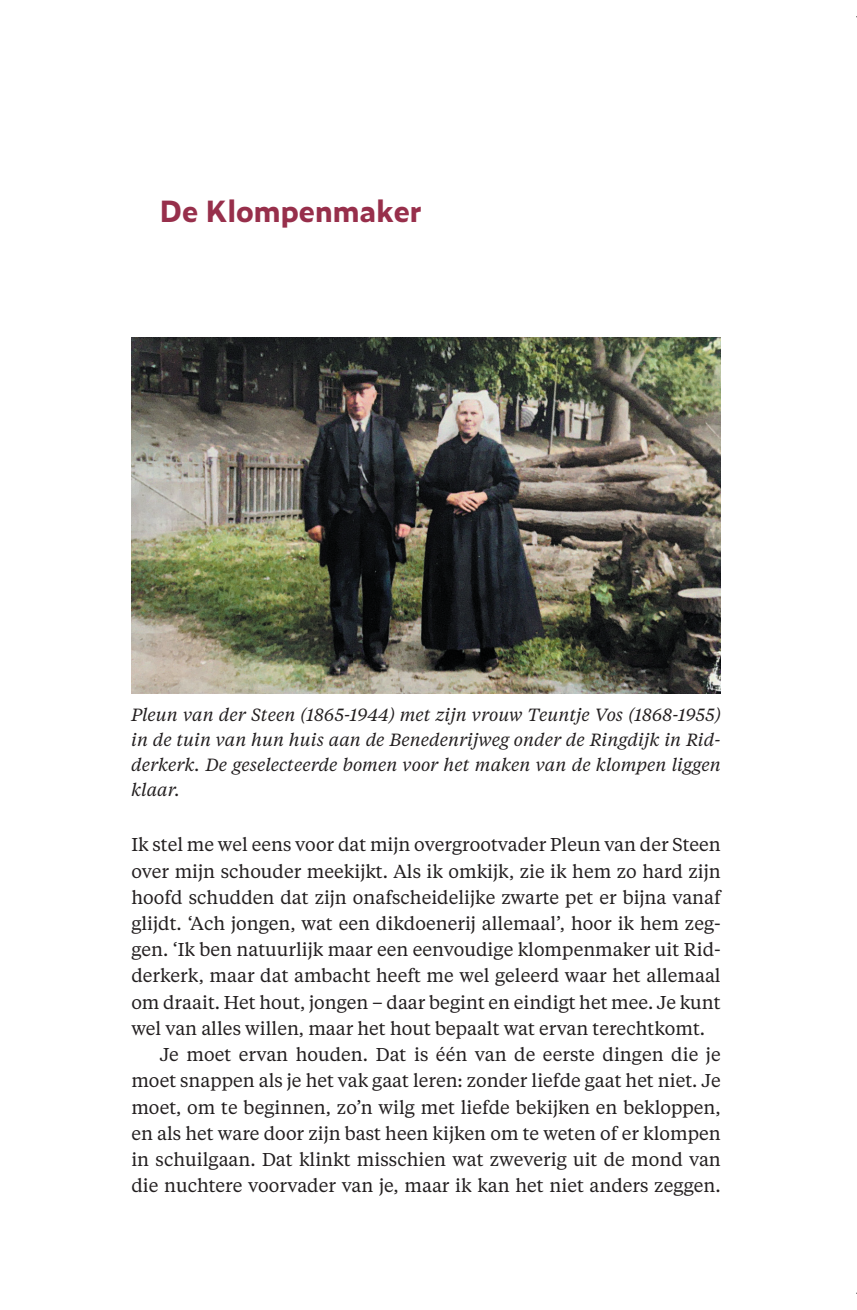
<style>
.page{position:relative;width:857px;height:1310px;background:#fff}
.page>*{position:absolute;margin:0;border:0;box-sizing:border-box;transform-origin:0 0}
.t1{font:700 29px "Zeitung Pro";color:#972f4b}
.t2{font:18.4px "Tiempos Text";color:#231f20}
.t3{font:italic 17.6px/25px "Tiempos Text";color:#231f20;text-align:justify}
</style>
<div class="page">
<img style="left:131px;top:337px;width:589px;height:356px">
<h1 class="t1" style="left:160px;top:189px;width:263px">De Klompenmaker</h1>
<p class="t3" style="left:131px;top:701px;width:591px">Pleun van der Steen (1865-1944) met zijn vrouw Teuntje Vos (1868-1955) in de tuin van hun huis aan de Benedenrijweg onder de Ringdijk in Rid&shy;derkerk. De geselecteerde bomen voor het maken van de klompen liggen klaar.</p>
<p class="t2" style="left:131px;top:832px;width:591px">Ik stel me wel eens voor dat mijn overgrootvader Pleun van der Steen</p>
<p class="t2" style="left:131px;top:858px;width:590px">over mijn schouder meekijkt. Als ik omkijk, zie ik hem zo hard zijn</p>
<p class="t2" style="left:131px;top:884px;width:591px">hoofd schudden dat zijn onafscheidelijke zwarte pet er bijna vanaf</p>
<p class="t2" style="left:131px;top:911px;width:591px">glijdt. ‘Ach jongen, wat een dikdoenerij allemaal’, hoor ik hem zeg-</p>
<p class="t2" style="left:131px;top:937px;width:591px">gen. ‘Ik ben natuurlijk maar een eenvoudige klompenmaker uit Rid-</p>
<p class="t2" style="left:131px;top:963px;width:591px">derkerk, maar dat ambacht heeft me wel geleerd waar het allemaal</p>
<p class="t2" style="left:131px;top:989px;width:590px">om draait. Het hout, jongen – daar begint en eindigt het mee. Je kunt</p>
<p class="t2" style="left:131px;top:1015px;width:575px">wel van alles willen, maar het hout bepaalt wat ervan terechtkomt.</p>
<p class="t2" style="left:160px;top:1042px;width:562px">Je moet ervan houden. Dat is één van de eerste dingen die je</p>
<p class="t2" style="left:131px;top:1068px;width:590px">moet snappen als je het vak gaat leren: zonder liefde gaat het niet. Je</p>
<p class="t2" style="left:131px;top:1094px;width:591px">moet, om te beginnen, zo’n wilg met liefde bekijken en bekloppen,</p>
<p class="t2" style="left:131px;top:1120px;width:591px">en als het ware door zijn bast heen kijken om te weten of er klompen</p>
<p class="t2" style="left:131px;top:1146px;width:591px">in schuilgaan. Dat klinkt misschien wat zweverig uit de mond van</p>
<p class="t2" style="left:131px;top:1172px;width:591px">die nuchtere voorvader van je, maar ik kan het niet anders zeggen.</p>
</div>
